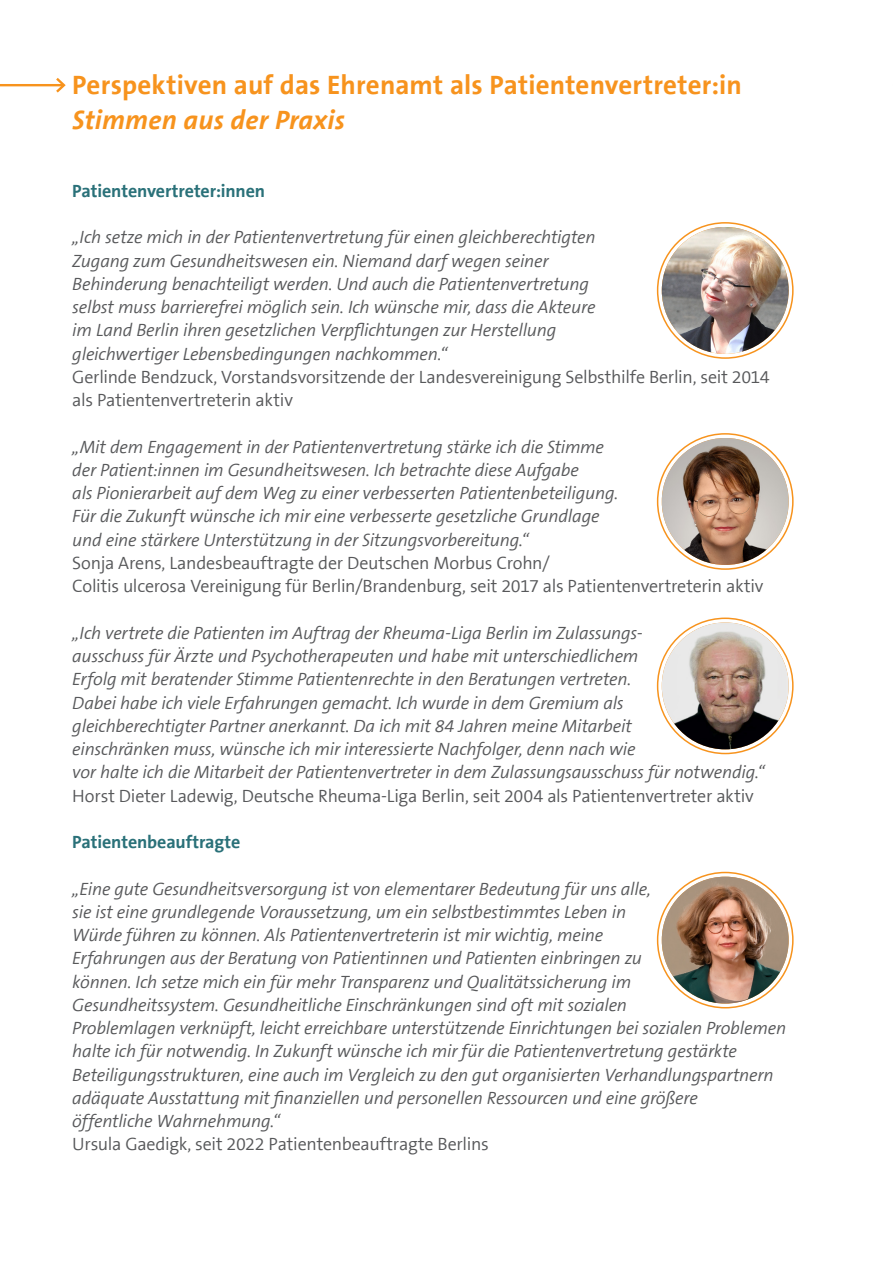
<style>
.page{position:relative;width:893px;height:1263px;background:#fff}
.page>*{position:absolute;margin:0;border:0;box-sizing:border-box;transform-origin:0 0}
.t1{font:600 27px "The Sans B7";letter-spacing:.005em;color:#f7931d}
.t2{font:italic 600 27px "The Sans B7";letter-spacing:.01em;color:#f7931d}
.t3{font:italic 300 18px/23.2px "The Sans B4";letter-spacing:-.015em;color:#57585a}
.t4{font:300 18px/23.2px "The Sans B4";letter-spacing:-.015em;color:#57585a}
.t5{font:600 18px "The Sans B7";letter-spacing:-.005em;color:#2a7179}
</style>
<div class="page">
<hr style="left:0;top:84px;width:64px;height:2px;background:#f7931d">
<svg style="left:54px;top:78px;width:12px;height:15px"></svg>
<img style="left:662px;top:227px;width:127px;height:127px;border-radius:63px">
<img style="left:662px;top:438px;width:127px;height:127px;border-radius:63px">
<img style="left:662px;top:622px;width:127px;height:127px;border-radius:63px">
<img style="left:662px;top:877px;width:127px;height:126px;border-radius:63px">
<h1 class="t1" style="left:72px;top:71px;width:671px">Perspektiven auf das Ehrenamt als Patientenvertreter:in</h1>
<h1 class="t2" style="left:72px;top:105px;width:274px">Stimmen aus der Praxis</h1>
<p class="t5" style="left:72px;top:181px;width:194px">Patientenvertreter:innen</p>
<p class="t3" style="left:72px;top:226px;width:525px">„Ich setze mich in der Patientenvertretung für einen gleichberechtigten Zugang zum Gesundheitswesen ein. Niemand darf wegen seiner Behinderung benachteiligt werden. Und auch die Patientenvertretung selbst muss barrierefrei möglich sein. Ich wünsche mir, dass die Akteure im Land Berlin ihren gesetzlichen Verpflichtungen zur Herstellung gleichwertiger Lebensbedingungen nachkommen.“</p>
<p class="t4" style="left:72px;top:366px;width:699px">Gerlinde Bendzuck, Vorstandsvorsitzende der Landesvereinigung Selbsthilfe Berlin, seit 2014 als Patientenvertreterin aktiv</p>
<p class="t3" style="left:72px;top:436px;width:548px">„Mit dem Engagement in der Patientenvertretung stärke ich die Stimme der Patient:innen im Gesundheitswesen. Ich betrachte diese Aufgabe<br>als Pionierarbeit auf dem Weg zu einer verbesserten Patientenbeteiligung.<br>Für die Zukunft wünsche ich mir eine verbesserte gesetzliche Grundlage und eine stärkere Unterstützung in der Sitzungsvorbereitung.“</p>
<p class="t4" style="left:72px;top:552px;width:693px">Sonja Arens, Landesbeauftragte der Deutschen Morbus Crohn/<br>Colitis ulcerosa Vereinigung für Berlin/Brandenburg, seit 2017 als Patientenvertreterin aktiv</p>
<p class="t3" style="left:72px;top:622px;width:694px">„Ich vertrete die Patienten im Auftrag der Rheuma-Liga Berlin im Zulassungs-<br>ausschuss für Ärzte und Psychotherapeuten und habe mit unterschiedlichem<br>Erfolg mit beratender Stimme Patientenrechte in den Beratungen vertreten.<br>Dabei habe ich viele Erfahrungen gemacht. Ich wurde in dem Gremium als<br>gleichberechtigter Partner anerkannt. Da ich mit 84 Jahren meine Mitarbeit<br>einschränken muss, wünsche ich mir interessierte Nachfolger, denn nach wie<br>vor halte ich die Mitarbeit der Patientenvertreter in dem Zulassungsausschuss für notwendig.“</p>
<p class="t4" style="left:72px;top:784px;width:683px">Horst Dieter Ladewig, Deutsche Rheuma-Liga Berlin, seit 2004 als Patientenvertreter aktiv</p>
<p class="t5" style="left:72px;top:832px;width:170px">Patientenbeauftragte</p>
<p class="t3" style="left:72px;top:877px;width:715px">„Eine gute Gesundheitsversorgung ist von elementarer Bedeutung für uns alle,<br>sie ist eine grundlegende Voraussetzung, um ein selbstbestimmtes Leben in<br>Würde führen zu können. Als Patientenvertreterin ist mir wichtig, meine<br>Erfahrungen aus der Beratung von Patientinnen und Patienten einbringen zu<br>können. Ich setze mich ein für mehr Transparenz und Qualitätssicherung im<br>Gesundheitssystem. Gesundheitliche Einschränkungen sind oft mit sozialen<br>Problemlagen verknüpft, leicht erreichbare unterstützende Einrichtungen bei sozialen Problemen halte ich für notwendig. In Zukunft wünsche ich mir für die Patientenvertretung gestärkte Beteiligungsstrukturen, eine auch im Vergleich zu den gut organisierten Verhandlungspartnern adäquate Ausstattung mit finanziellen und personellen Ressourcen und eine größere<br>öffentliche Wahrnehmung.“</p>
<p class="t4" style="left:72px;top:1133px;width:418px">Ursula Gaedigk, seit 2022 Patientenbeauftragte Berlins</p>
</div>
